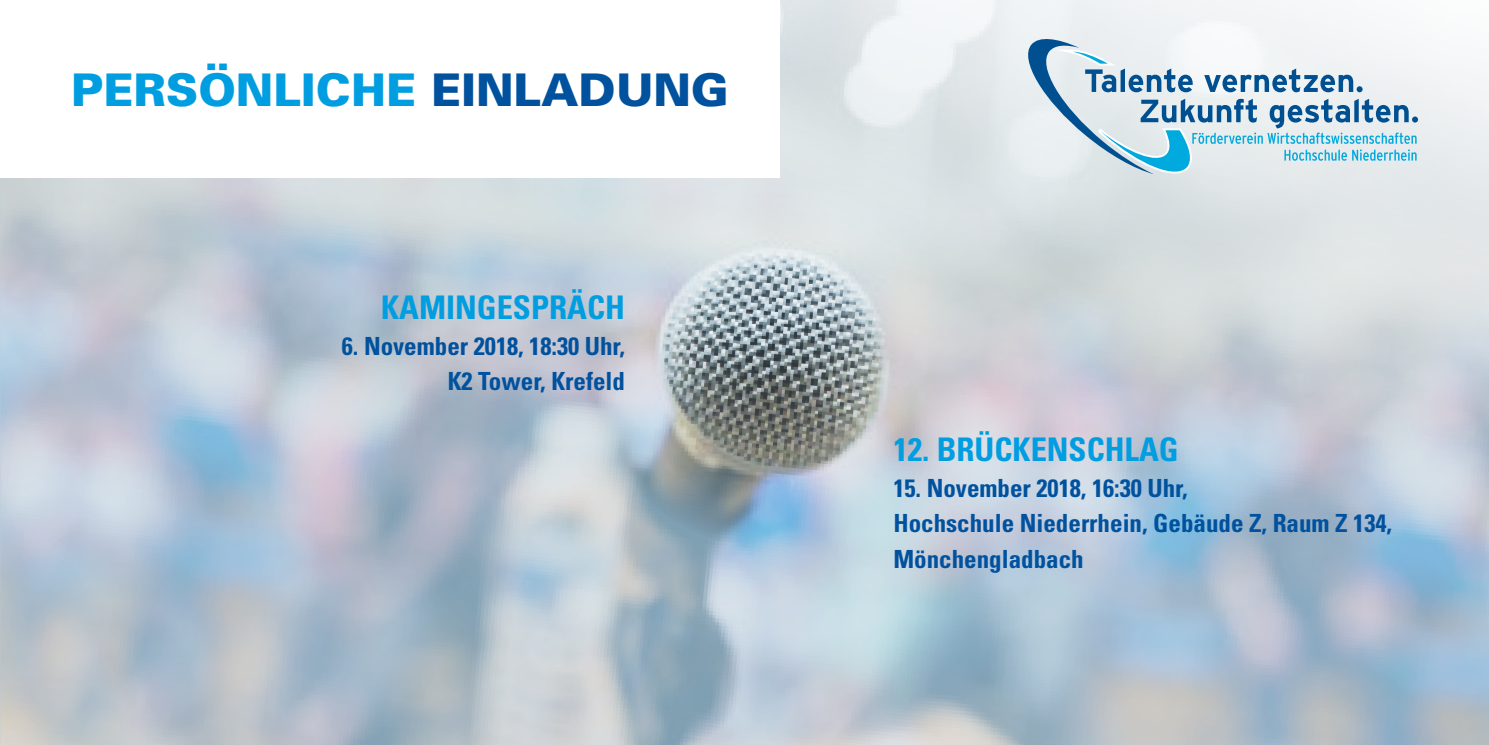
<style>
.page{position:relative;width:1489px;height:745px;background:#fff}
.page>*{position:absolute;margin:0;border:0;box-sizing:border-box;transform-origin:0 0}
.t1{font:900 45px "Univers";color:#009ee0}
.t2{font:700 condensed 32.5px "Univers";color:#009ee0}
.t3{font:700 condensed 25px/35.5px "Univers";color:#00519e}
.s1{color:#00519e}
</style>
<div class="page">
<img style="left:0;top:0;width:1488px;height:744px">
<div style="left:0;top:0;width:780px;height:177px;background:#fff"></div>
<svg style="left:1018px;top:36px;width:399px;height:145px"></svg>
<img style="left:583px;top:172px;width:376px;height:376px">
<h1 class="t1" style="left:71px;top:62px;width:659px">PERSÖNLICHE <span class="s1">EINLADUNG</span></h1>
<h2 class="t2" style="left:381px;top:287px;width:245px">KAMINGESPRÄCH</h2>
<p class="t3" style="left:342px;top:328px;width:285px;text-align:right">6. November 2018, 18:30 Uhr,<br>K2 Tower, Krefeld</p>
<h2 class="t2" style="left:893px;top:429px;width:287px">12. BRÜCKENSCHLAG</h2>
<p class="t3" style="left:893px;top:469px;width:500px">15. November 2018, 16:30 Uhr,<br>Hochschule Niederrhein, Gebäude Z, Raum Z 134,<br>Mönchengladbach</p>
</div>
